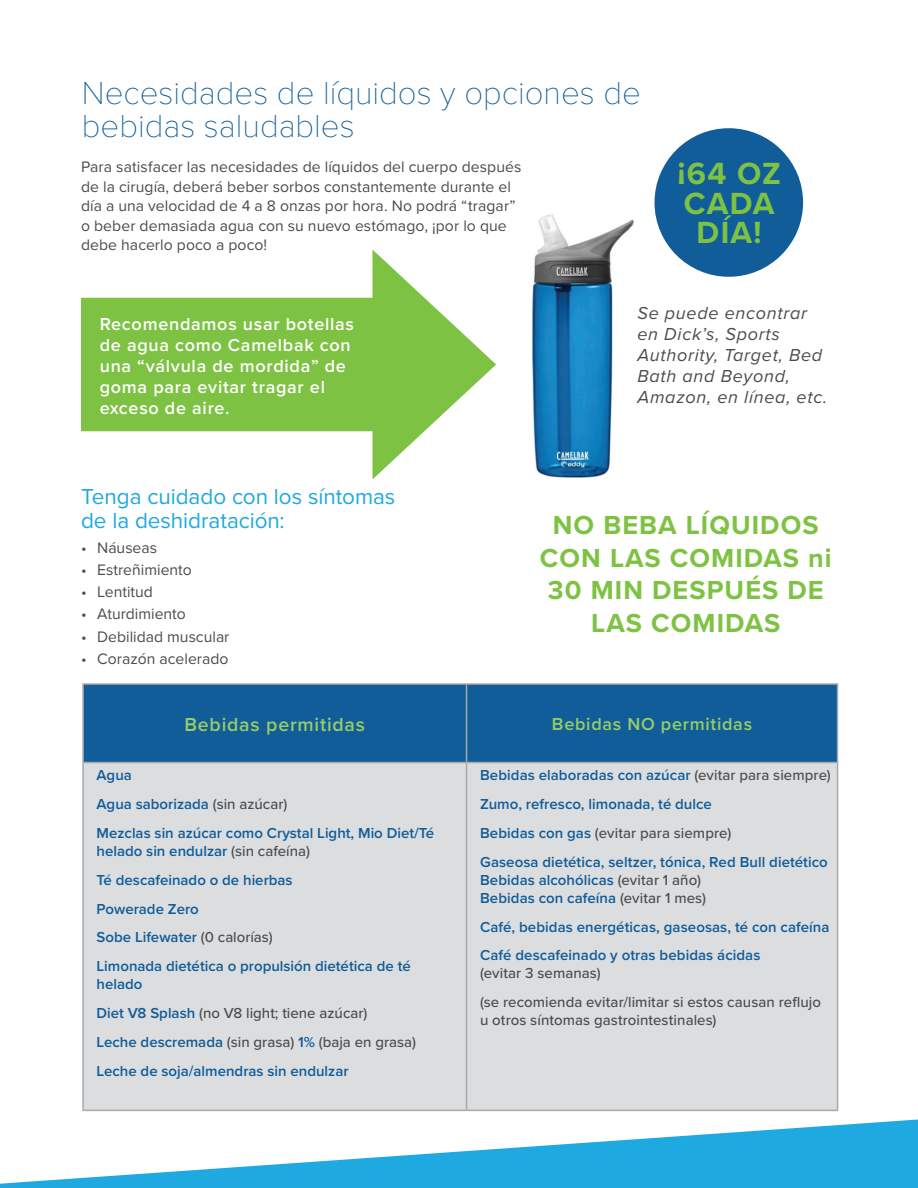
<style>
.page{position:relative;width:918px;height:1188px;background:#fff}
.page>*{position:absolute;margin:0;border:0;box-sizing:border-box;transform-origin:0 0}
.t1{font:100 33px/33px "Proxima Nova T";color:#105d9a}
.t2{font:700 31.8px/29.2px "Proxima Nova";letter-spacing:.04em;color:#7ec243;text-align:center}
.t3{font:700 27px/32.4px "Proxima Nova";letter-spacing:.04em;color:#7ec243;text-align:center}
.t4{font:22.5px/24px "Proxima Nova";color:#1fa9e1}
.t5{font:600 19.5px "Proxima Nova";letter-spacing:.04em;color:#98cc65}
.t6{font:600 18px/21px "Proxima Nova";letter-spacing:.04em;color:#fff}
.t7{font:italic 18px/21px "Proxima Nova";letter-spacing:.04em;color:#4b4c4d}
.t8{font:600 18px "Proxima Nova";letter-spacing:.04em;color:#98cc65}
.t9{font:15.75px/19.5px "Proxima Nova";letter-spacing:.005em;color:#4b4c4d}
.t10{font:600 15px/28.8px "Proxima Nova";color:#105d9a}
.t11{font:500 15px/28.8px "Proxima Nova";letter-spacing:.005em;color:#4b4c4d}
.s1{font-weight:500;color:#4b4c4d}
</style>
<div class="page">
<img style="left:531px;top:214px;width:103px;height:264px">
<svg style="left:0;top:1120px;width:918px;height:68px;fill:#1fa9e1"></svg>
<div style="left:81px;top:298px;width:313px;height:133px;background:#7ec243"></div>
<svg style="left:373px;top:250px;width:123px;height:229px"></svg>
<div style="left:655px;top:128px;width:148px;height:149px;background:#105d9a;border-radius:50%"></div>
<div style="left:84px;top:685px;width:753px;height:77px;background:#105d9a"></div>
<div style="left:84px;top:763px;width:753px;height:347px;background:#dcdddf"></div>
<hr style="left:82px;top:683px;width:385px;height:2px;background:#a8a9ad">
<hr style="left:82px;top:685px;width:2px;height:77px;background:#a8a9ad">
<hr style="left:82px;top:1110px;width:385px;height:1px;background:#a8a9ad">
<hr style="left:467px;top:683px;width:371px;height:2px;background:#a8a9ad">
<hr style="left:466px;top:685px;width:1px;height:77px;background:#a8a9ad">
<hr style="left:466px;top:763px;width:1px;height:347px;background:#a8a9ad">
<hr style="left:467px;top:1110px;width:371px;height:1px;background:#a8a9ad">
<hr style="left:837px;top:685px;width:1px;height:77px;background:#a8a9ad">
<hr style="left:837px;top:763px;width:1px;height:347px;background:#a8a9ad">
<hr style="left:82px;top:762px;width:385px;height:1px;background:#a8a9ad">
<hr style="left:82px;top:763px;width:2px;height:347px;background:#a8a9ad">
<hr style="left:467px;top:762px;width:371px;height:1px;background:#a8a9ad">
<h1 class="t1" style="left:82px;top:75px;width:561px">Necesidades de líquidos y opciones de bebidas saludables</h1>
<p class="t9" style="left:81px;top:156px;width:442px">Para satisfacer las necesidades de líquidos del cuerpo después de la cirugía, deberá beber sorbos constantemente durante el día a una velocidad de 4 a 8 onzas por hora. No podrá “tragar” o beber demasiada agua con su nuevo estómago, ¡por lo que debe hacerlo poco a poco!</p>
<h2 class="t2" style="left:677px;top:159px;width:105px">¡64 OZ<br>CADA<br>DÍA!</h2>
<p class="t6" style="left:100px;top:313px;width:256px">Recomendamos usar botellas de agua como Camelbak con una “válvula de mordida” de goma para evitar tragar el exceso de aire.</p>
<h3 class="t4" style="left:81px;top:483px;width:316px">Tenga cuidado con los síntomas de la deshidratación:</h3>
<p class="t9" style="left:81px;top:537px;width:78px">• Náuseas</p>
<p class="t9" style="left:81px;top:559px;width:112px">• Estreñimiento</p>
<p class="t9" style="left:81px;top:581px;width:73px">• Lentitud</p>
<p class="t9" style="left:81px;top:604px;width:106px">• Aturdimiento</p>
<p class="t9" style="left:81px;top:626px;width:150px">• Debilidad muscular</p>
<p class="t9" style="left:81px;top:648px;width:149px">• Corazón acelerado</p>
<p class="t7" style="left:637px;top:302px;width:191px">Se puede encontrar en Dick’s, Sports<br>Authority, Target, Bed<br>Bath and Beyond,<br>Amazon, en línea, etc.</p>
<h3 class="t3" style="left:540px;top:509px;width:293px">NO BEBA LÍQUIDOS<br>CON LAS COMIDAS ni<br>30 MIN DESPUÉS DE<br>LAS COMIDAS</h3>
<h3 class="t5" style="left:185px;top:710px;width:182px">Bebidas permitidas</h3>
<p class="t8" style="left:552px;top:711px;width:202px">Bebidas NO permitidas</p>
<p class="t10" style="left:97px;top:761px;width:339px">Agua<br>Agua saborizada <span class="s1">(sin azúcar)<br></span>Mezclas sin azúcar como Crystal Light, Mio Diet/Té</p>
<p class="t10" style="left:97px;top:836px;width:316px">helado sin endulzar <span class="s1">(sin cafeína)<br></span>Té descafeinado o de hierbas<br>Powerade Zero<br>Sobe Lifewater <span class="s1">(0 calorías)<br></span>Limonada dietética o propulsión dietética de té</p>
<p class="t10" style="left:97px;top:969px;width:321px">helado<br>Diet V8 Splash <span class="s1">(no V8 light; tiene azúcar)<br></span>Leche descremada <span class="s1">(sin grasa)</span> 1% <span class="s1">(baja en grasa)<br></span>Leche de soja/almendras sin endulzar</p>
<p class="t10" style="left:480px;top:761px;width:352px">Bebidas elaboradas con azúcar <span class="s1">(evitar para siempre)<br></span>Zumo, refresco, limonada, té dulce<br>Bebidas con gas <span class="s1">(evitar para siempre)<br></span>Gaseosa dietética, seltzer, tónica, Red Bull dietético</p>
<p class="t10" style="left:480px;top:870px;width:227px;line-height:18px">Bebidas alcohólicas <span class="s1">(evitar 1 año)<br></span>Bebidas con cafeína <span class="s1">(evitar 1 mes)</span></p>
<p class="t10" style="left:480px;top:912px;width:351px">Café, bebidas energéticas, gaseosas, té con cafeína<br>Café descafeinado y otras bebidas ácidas</p>
<p class="t11" style="left:480px;top:958px;width:342px">(evitar 3 semanas)<br>(se recomienda evitar/limitar si estos causan reflujo</p>
<p class="t11" style="left:480px;top:1005px;width:238px">u otros síntomas gastrointestinales)</p>
</div>
